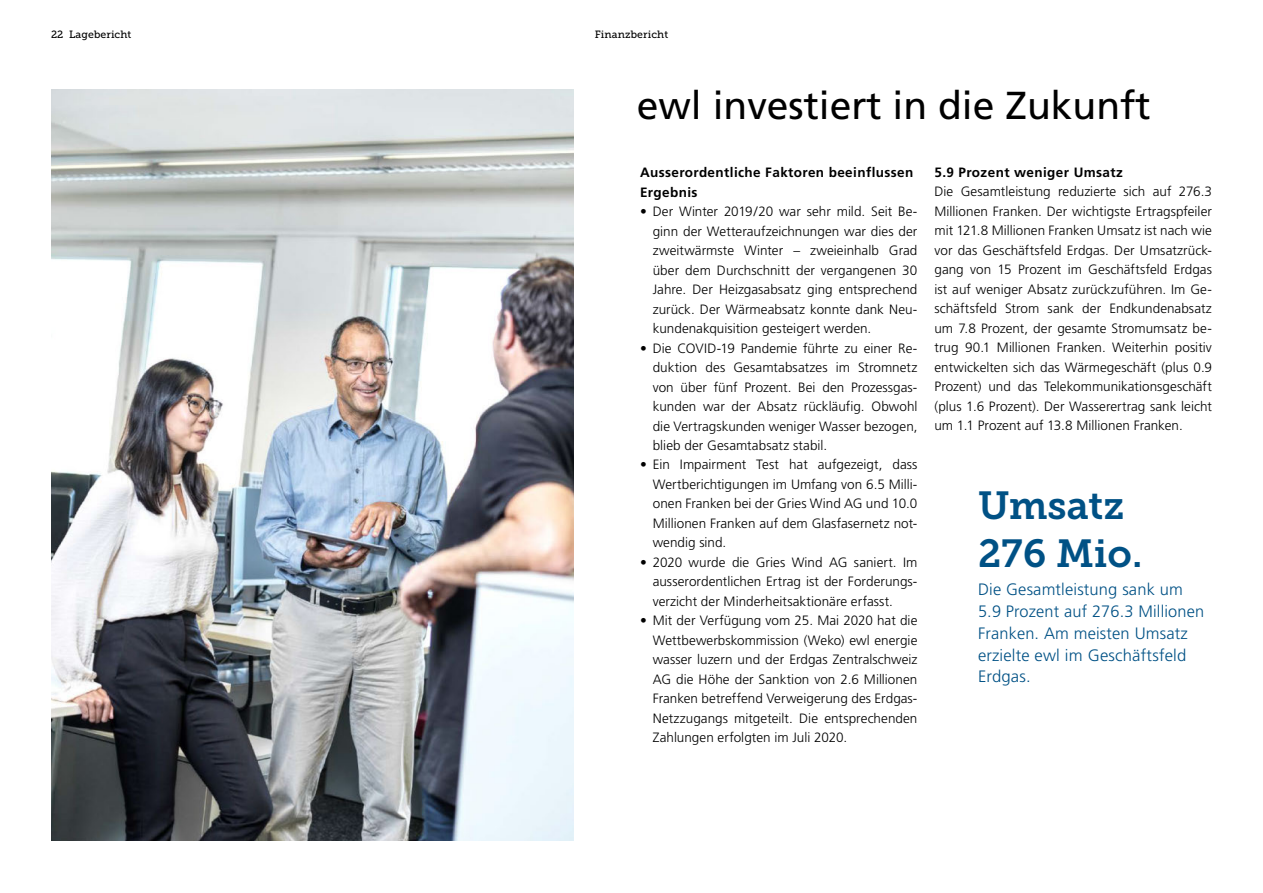
<style>
.page{position:relative;width:1263px;height:893px;background:#fff}
.page>*{position:absolute;margin:0;border:0;box-sizing:border-box;transform-origin:0 0}
.t1{font:39px "Frutiger LT Std";color:#000}
.t2{font:39px/48.3px "Museo Slab 700";color:#005185}
.t3{font:300 16.5px/21.9px "Frutiger LT Std";letter-spacing:.01em;color:#005185}
.t4{font:300 13.5px/19.5px "Frutiger LT Std";letter-spacing:.005em;color:#000;text-align:justify}
.t5{font:700 13.5px/19.5px "Frutiger LT Std";letter-spacing:.03em;color:#000}
.t6{font:10.5px "Museo Slab 500";letter-spacing:.01em;color:#000}
</style>
<div class="page">
<img style="left:51px;top:89px;width:523px;height:751px">
<p class="t6" style="left:51px;top:28px;width:82px">22 Lagebericht</p>
<p class="t6" style="left:595px;top:28px;width:75px">Finanzbericht</p>
<h1 class="t1" style="left:637px;top:82px;width:515px">ewl investiert in die Zukunft</h1>
<p class="t5" style="left:640px;top:163px;width:275px">Ausserordentliche Faktoren beeinflussen<br>Ergebnis</p>
<p class="t4" style="left:653px;top:202px;width:266px;text-indent:-13px">• Der Winter 2019/20 war sehr mild. Seit Be&shy;ginn der Wetteraufzeichnungen war dies der zweitwärmste Winter – zweieinhalb Grad über dem Durchschnitt der vergangenen 30<br>Jahre. Der Heizgasabsatz ging entsprechend zurück. Der Wärmeabsatz konnte dank Neu&shy;kundenakquisition gesteigert werden.</p>
<p class="t4" style="left:653px;top:338px;width:266px;text-indent:-13px">• Die COVID-19 Pandemie führte zu einer Re&shy;duktion des Gesamtabsatzes im Stromnetz von über fünf Prozent. Bei den Prozessgas&shy;kunden war der Absatz rückläufig. Obwohl die Vertragskunden weniger Wasser bezogen, blieb der Gesamtabsatz stabil.</p>
<p class="t4" style="left:653px;top:455px;width:266px;text-indent:-13px">• Ein Impairment Test hat aufgezeigt, dass Wertberichtigungen im Umfang von 6.5 Milli&shy;onen Franken bei der Gries Wind AG und 10.0<br>Millionen Franken auf dem Glasfasernetz not&shy;wendig sind.</p>
<p class="t4" style="left:653px;top:553px;width:266px;text-indent:-13px">• 2020 wurde die Gries Wind AG saniert. Im ausserordentlichen Ertrag ist der Forderungs&shy;verzicht der Minderheitsaktionäre erfasst.</p>
<p class="t4" style="left:653px;top:611px;width:266px;text-indent:-13px">• Mit der Verfügung vom 25. Mai 2020 hat die Wettbewerbskommission (Weko) ewl energie wasser luzern und der Erdgas Zentralschweiz AG die Höhe der Sanktion von 2.6 Millionen Franken betreffend Verweigerung des Erdgas-Netzzugangs mitgeteilt. Die entsprechenden Zahlungen erfolgten im Juli 2020.</p>
<p class="t5" style="left:934px;top:162px;width:190px">5.9 Prozent weniger Umsatz</p>
<p class="t4" style="left:934px;top:182px;width:279px">Die Gesamtleistung reduzierte sich auf 276.3<br>Millionen Franken. Der wichtigste Ertragspfeiler mit 121.8 Millionen Franken Umsatz ist nach wie vor das Geschäftsfeld Erdgas. Der Umsatzrück&shy;gang von 15 Prozent im Geschäftsfeld Erdgas ist auf weniger Absatz zurückzuführen. Im Ge&shy;schäftsfeld Strom sank der Endkundenabsatz um 7.8 Prozent, der gesamte Stromumsatz be&shy;trug 90.1 Millionen Franken. Weiterhin positiv entwickelten sich das Wärmegeschäft (plus 0.9<br>Prozent) und das Telekommunikationsgeschäft (plus 1.6 Prozent). Der Wasserertrag sank leicht um 1.1 Prozent auf 13.8 Millionen Franken.</p>
<h1 class="t2" style="left:978px;top:481px;width:166px">Umsatz<br>276 Mio.</h1>
<p class="t3" style="left:978px;top:578px;width:228px">Die Gesamtleistung sank um<br>5.9 Prozent auf 276.3 Millionen<br>Franken. Am meisten Umsatz erzielte ewl im Geschäftsfeld<br>Erdgas.</p>
</div>
